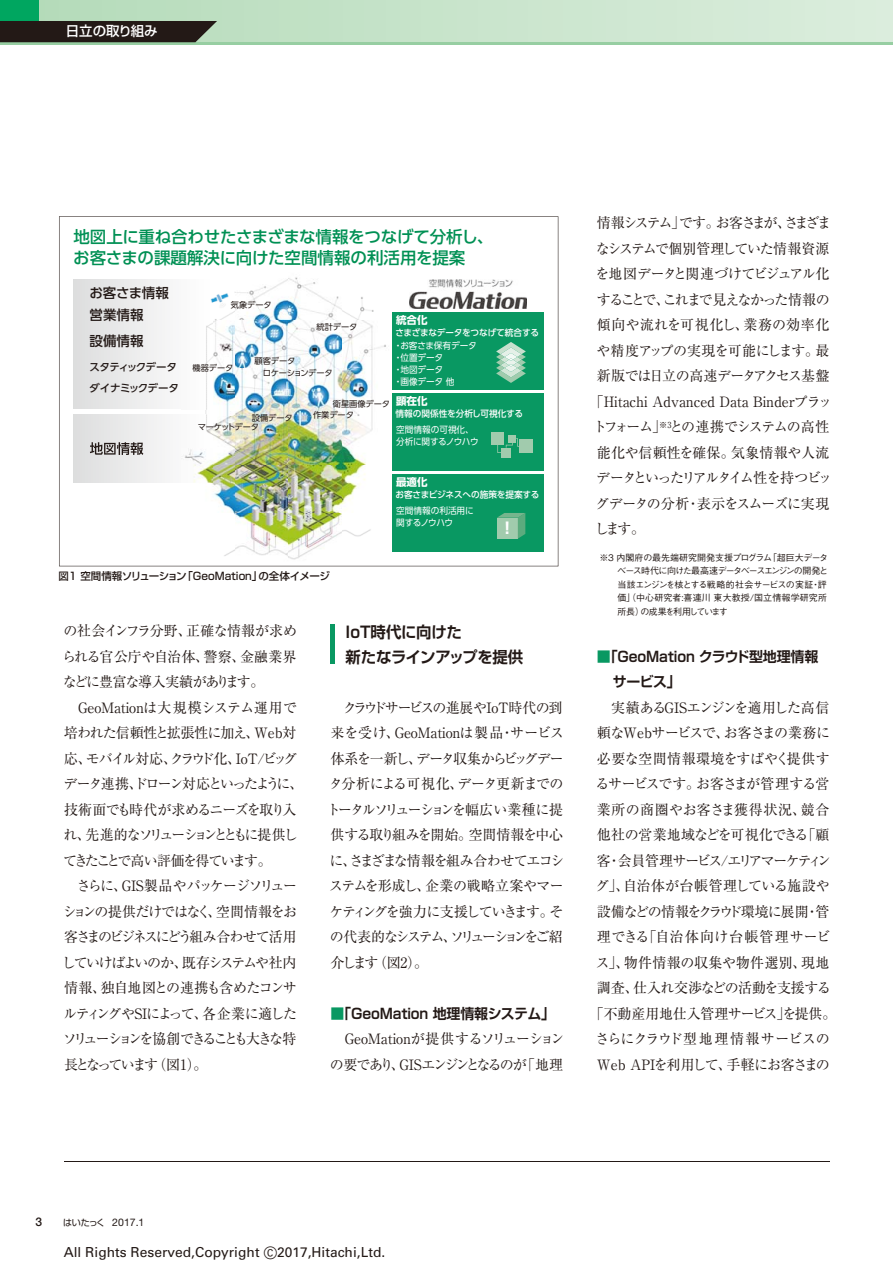
<style>
.page{position:relative;width:893px;height:1263px;background:#fff}
.page>*{position:absolute;margin:0;border:0;box-sizing:border-box;transform-origin:0 0}
.t1{font:16.5px/21px "UD Shin Go Pro Medium 90 pv RKSJ H";letter-spacing:-.01em;color:#009054}
.t2{font:15.75px/25.5px "Shin Go Pro De Bold 90 pv RKSJ H";letter-spacing:-.015em;color:#231916}
.t3{font:15.45px "UD Shin Go Pro Bold 90 pv RKSJ H";color:#fff;scale:.96 1}
.t4{font:14.25px/25.5px "Ryumin Pro Regular 90 pv RKSJ H";letter-spacing:-.06em;color:#231916;text-align:justify}
.t5{font:14.25px/25.5px "Ryumin Pro Regular 90 pv RKSJ H";letter-spacing:-.08em;color:#231916}
.t6{font:14.25px "Ryumin Pro Regular 90 pv RKSJ H";letter-spacing:.02em;color:#231916}
.t7{font:14.25px "Ryumin Pro Regular 90 pv RKSJ H";letter-spacing:-.01em;color:#231916}
.t8{font:14.25px/25.5px "Shin Go Pro De Bold 90 pv RKSJ H";letter-spacing:-.01em;color:#231916}
.t9{font:14.25px "Ryumin Pro Regular 90 pv RKSJ H";letter-spacing:-.02em;color:#231916}
.t10{font:14.25px "Ryumin Pro Regular 90 pv RKSJ H";letter-spacing:.015em;color:#231916}
.t11{font:14.25px "Ryumin Pro Regular 90 pv RKSJ H";letter-spacing:-.145em;color:#231916}
.t12{font:14.25px "Ryumin Pro Regular 90 pv RKSJ H";letter-spacing:-.095em;color:#231916}
.t13{font:14.25px "Ryumin Pro Regular 90 pv RKSJ H";letter-spacing:-.135em;color:#231916}
.t14{font:14.25px "Ryumin Pro Regular 90 pv RKSJ H";letter-spacing:-.115em;color:#231916}
.t15{font:14.25px "Ryumin Pro Regular 90 pv RKSJ H";letter-spacing:-.13em;color:#231916}
.t16{font:14.25px "Ryumin Pro Regular 90 pv RKSJ H";letter-spacing:-.035em;color:#231916}
.t17{font:14.25px "Ryumin Pro Regular 90 pv RKSJ H";letter-spacing:-.04em;color:#231916}
.t18{font:14.25px "Ryumin Pro Regular 90 pv RKSJ H";letter-spacing:.045em;color:#231916}
.t19{font:13.8px "Univers";color:#231916}
.t20{font:13.5px/22.4px "UD Shin Go Pro Medium 90 pv RKSJ H";color:#231916}
.t21{font:13.5px "Shin Go Pro Medium 90 pv RKSJ H";letter-spacing:-.005em;color:#fff}
.t22{font:500 12px "Helvetica Neue LT Std";color:#231916}
.t23{font:10.5px "Shin Go Pro Medium 90 pv RKSJ H";color:#231916}
.t24{font:10.5px/20.7px "UD Shin Go Pro Medium 90 pv RKSJ H";letter-spacing:-.05em;color:#231916}
.t25{font:10.5px "Helvetica Neue LT Std";color:#231916}
.t26{font:10.5px "UD Shin Go Pro Bold 90 pv RKSJ H";color:#fff}
.t27{font:9px/13.5px "Gothic BBB Pro Medium 90 pv RKSJ H";letter-spacing:-.045em;color:#231916}
.t28{font:9px/12px "UD Shin Go Pro Regular 90 pv RKSJ H";letter-spacing:-.01em;color:#fff;scale:.96 1}
.t29{font:9px "UD Shin Go Pro Medium 90 pv RKSJ H";letter-spacing:-.015em;color:#fff;scale:.96 1}
.t30{font:8.25px "UD Shin Go Pro Regular 90 pv RKSJ H";letter-spacing:-.015em;color:#231916}
.t31{font:8.25px "UD Shin Go Pro Regular 90 pv RKSJ H";letter-spacing:-.035em;color:#231916}
.s1{color:#099862}
.s2{font-family:"Shin Go Pro Regular 90 pv RKSJ H";font-size:9px}
.s3{font-size:16.95px}
</style>
<div class="page">
<hr style="left:64px;top:1161px;width:765px;height:1px;background:#231916">
<div style="left:330px;top:624px;width:5px;height:40px;background:#099862"></div>
<svg style="left:59px;top:216px;width:499px;height:350px"></svg>
<div style="left:38px;top:0;width:855px;height:42px;background:linear-gradient(to right,#b5dbba,#dbeddd)"></div>
<div style="left:0;top:0;width:38px;height:42px;background:#00a660"></div>
<hr style="left:0;top:42px;width:893px;height:3px;background:#97cea2">
<div style="left:0;top:21px;width:217px;height:21px;background:#231916"></div>
<div style="left:74px;top:279px;width:108px;height:130px;background:linear-gradient(to right,#dddede,#f8f8f9)"></div>
<div style="left:74px;top:414px;width:108px;height:69px;background:linear-gradient(to right,#dddede,#f8f8f9)"></div>
<svg style="left:90px;top:442px;width:53px;height:13px"></svg>
<img style="left:182px;top:273px;width:213px;height:288px">
<img style="left:182px;top:279px;width:31px;height:130px">
<img style="left:182px;top:414px;width:31px;height:69px">
<img style="left:409px;top:279px;width:118px;height:29px">
<div style="left:392px;top:312px;width:152px;height:78px;background:#099862"></div>
<div style="left:392px;top:393px;width:152px;height:78px;background:#099862"></div>
<div style="left:392px;top:474px;width:152px;height:78px;background:#099862"></div>
<svg style="left:496px;top:342px;width:30px;height:41px"></svg>
<div style="left:491px;top:432px;width:13px;height:12px;background:#a1cbad"></div>
<div style="left:509px;top:435px;width:7px;height:7px;background:#a1cbad"></div>
<div style="left:519px;top:439px;width:14px;height:14px;background:#a1cbad"></div>
<div style="left:501px;top:448px;width:10px;height:10px;background:#a1cbad"></div>
<svg style="left:497px;top:438px;width:22px;height:15px"></svg>
<svg style="left:497px;top:513px;width:28px;height:26px"></svg>
<p class="t21" style="left:66px;top:26px;width:93px">日立の取り組み</p>
<p class="t1" style="left:73px;top:228px;width:422px">地図上に重ね合わせたさまざまな情報をつなげて分析し、お客さまの課題解決に向けた空間情報の利活用を提案</p>
<p class="t20" style="left:90px;top:284px;width:81px">お客さま情報営業情報</p>
<p class="t20" style="left:90px;top:331px;width:56px">設備情報</p>
<p class="t24" style="left:89px;top:358px;width:91px">スタティックデータダイナミックデータ</p>
<p class="t30" style="left:231px;top:302px;width:42px">気象データ</p>
<p class="t26" style="left:396px;top:316px;width:33px">統合化</p>
<p class="t29" style="left:395px;top:329px;width:151px">さまざまなデータをつなげて統合する</p>
<p class="t28" style="left:394px;top:340px;width:88px">・お客さま保有データ・位置データ<br>・地図データ<br>・画像データ 他</p>
<p class="t26" style="left:396px;top:397px;width:33px">顕在化</p>
<p class="t29" style="left:395px;top:410px;width:135px">情報の関係性を分析し可視化する</p>
<p class="t28" style="left:396px;top:424px;width:87px">空間情報の可視化、分析に関するノウハウ</p>
<p class="t26" style="left:396px;top:478px;width:33px">最適化</p>
<p class="t29" style="left:395px;top:491px;width:152px">お客さまビジネスへの施策を提案する</p>
<p class="t28" style="left:396px;top:506px;width:82px">空間情報の利活用に関するノウハウ</p>
<p class="t30" style="left:317px;top:324px;width:42px">統計データ</p>
<p class="t30" style="left:255px;top:358px;width:42px">顧客データ</p>
<p class="t30" style="left:193px;top:365px;width:42px">機器データ</p>
<p class="t31" style="left:263px;top:370px;width:71px">ロケーションデータ</p>
<p class="t30" style="left:333px;top:401px;width:59px">衛星画像データ</p>
<p class="t30" style="left:252px;top:414px;width:42px">設備データ</p>
<p class="t30" style="left:313px;top:412px;width:42px">作業データ</p>
<p class="t30" style="left:198px;top:424px;width:63px">マーケットデータ</p>
<p class="t3" style="left:500px;top:523px;width:17px">！</p>
<p class="t23" style="left:58px;top:572px;width:273px">図1 空間情報ソリューション「GeoMation」の全体イメージ</p>
<p class="t4" style="left:62px;top:620px;width:236px">の社会インフラ分野、正確な情報が求められる官公庁や自治体、警察、金融業界などに豊富な導入実績があります。</p>
<p class="t5" style="left:63px;top:697px;width:242px;text-indent:15px">GeoMationは大規模システム運用で培われた信頼性と拡張性に加え、Web対応、モバイル対応、クラウド化、IoT/ビッグデータ連携、ドローン対応といったように、技術面でも時代が求めるニーズを取り入れ、先進的なソリューションとともに提供してきたことで高い評価を得ています。</p>
<p class="t4" style="left:62px;top:875px;width:237px;text-indent:15px">さらに、GIS製品やパッケージソリューションの提供だけではなく、空間情報をお客さまのビジネスにどう組み合わせて活用していけばよいのか、既存システムや社内情報、独自地図との連携も含めたコンサルティングやSIによって、各企業に適したソリューションを協創できることも大きな特長となっています（図 1）。</p>
<p class="t2" style="left:345px;top:621px;width:179px">IoT時代に向けた<br>新たなラインアップを提供</p>
<p class="t4" style="left:327px;top:696px;width:239px;text-indent:16px">クラウドサービスの進展やIoT時代の到来を受け、GeoMationは製品・サービス体系を一新し、データ収集からビッグデータ分析による可視化、データ更新までのトータルソリューションを幅広い業種に提供する取り組みを開始。空間情報を中心に、さまざまな情報を組み合わせてエコシステムを形成し、企業の戦略立案やマーケティングを強力に支援していきます。その代表的なシステム、ソリューションをご紹介します（図2）。</p>
<p class="t8" style="left:330px;top:1002px;width:226px"><span class="s1">■</span>「GeoMation 地理情報システム」</p>
<p class="t4" style="left:330px;top:1028px;width:236px;text-align:right">GeoMationが提供するソリューションの要であり、GISエンジンとなるのが「地理</p>
<p class="t11" style="left:597px;top:217px;width:236px">情報システム」です。お客さまが、さまざま</p>
<p class="t5" style="left:596px;top:237px;width:235px">なシステムで個別管理していた情報資源</p>
<p class="t4" style="left:595px;top:263px;width:235px">を地図データと関連づけてビジュアル化</p>
<p class="t14" style="left:597px;top:294px;width:235px">することで、これまで見えなかった情報の</p>
<p class="t6" style="left:597px;top:319px;width:234px">傾向や流れを可視化し、業務の効率化</p>
<p class="t4" style="left:596px;top:339px;width:234px">や精度アップの実現を可能にします。最</p>
<p class="t4" style="left:597px;top:365px;width:234px">新版では日立の高速データアクセス基盤</p>
<p class="t7" style="left:590px;top:396px;width:244px">「Hitachi Advanced Data Binderプラッ</p>
<p class="t12" style="left:593px;top:422px;width:238px">トフォーム」<sup>※3</sup>との連携でシステムの高性</p>
<p class="t10" style="left:597px;top:447px;width:234px">能化や信頼性を確保。気象情報や人流</p>
<p class="t15" style="left:596px;top:472px;width:237px">データといったリアルタイム性を持つビッ</p>
<p class="t4" style="left:596px;top:493px;width:235px">グデータの分析・表示をスムーズに実現</p>
<p class="t4" style="left:595px;top:518px;width:52px">します。</p>
<p class="t27" style="left:617px;top:552px;width:213px;text-indent:-18px">※3 内閣府の最先端研究開発支援プログラム「超巨大データベース時代に向けた最高速データベースエンジンの開発と当該エンジンを核とする戦略的社会サービスの実証・評価」（中心研究者:喜連川 東大教授/国立情報学研究所所長）の成果を利用しています</p>
<p class="t8" style="left:613px;top:646px;width:207px;text-indent:-16px"><span class="s1">■</span>「GeoMation クラウド型地理情報サービス」</p>
<p class="t4" style="left:611px;top:697px;width:220px">実績あるGISエンジンを適用した高信</p>
<p class="t16" style="left:597px;top:727px;width:235px">頼なWebサービスで、お客さまの業務に</p>
<p class="t10" style="left:597px;top:753px;width:234px">必要な空間情報環境をすばやく提供す</p>
<p class="t4" style="left:596px;top:773px;width:235px">るサービスです。お客さまが管理する営</p>
<p class="t6" style="left:597px;top:804px;width:234px">業所の商圏やお客さま獲得状況、競合</p>
<p class="t9" style="left:597px;top:829px;width:234px">他社の営業地域などを可視化できる「顧</p>
<p class="t13" style="left:597px;top:855px;width:236px">客・会員管理サービス/エリアマーケティン</p>
<p class="t6" style="left:596px;top:880px;width:236px">グ」、自治体が台帳管理している施設や</p>
<p class="t4" style="left:597px;top:900px;width:234px">設備などの情報をクラウド環境に展開・管</p>
<p class="t18" style="left:597px;top:931px;width:235px">理できる「自治体向け台帳管理サービ</p>
<p class="t6" style="left:596px;top:957px;width:235px">ス」、物件情報の収集や物件選別、現地</p>
<p class="t17" style="left:597px;top:982px;width:236px">調査、仕入れ交渉などの活動を支援する</p>
<p class="t7" style="left:590px;top:1008px;width:248px">「不動産用地仕入管理サービス」を提供。</p>
<p class="t9" style="left:595px;top:1033px;width:236px">さらにクラウド型地理情報サービスの</p>
<p class="t4" style="left:597px;top:1053px;width:234px">Web APIを利用して、手軽にお客さまの</p>
<p class="t22" style="left:35px;top:1214px;width:8px">3</p>
<p class="t25" style="left:63px;top:1216px;width:83px"><span class="s2">はいたっく</span> 2017.1</p>
<p class="t19" style="left:64px;top:1247px;width:323px">All Rights Reserved,Copyright <span class="s3">©</span>2017,Hitachi,Ltd.</p>
</div>
